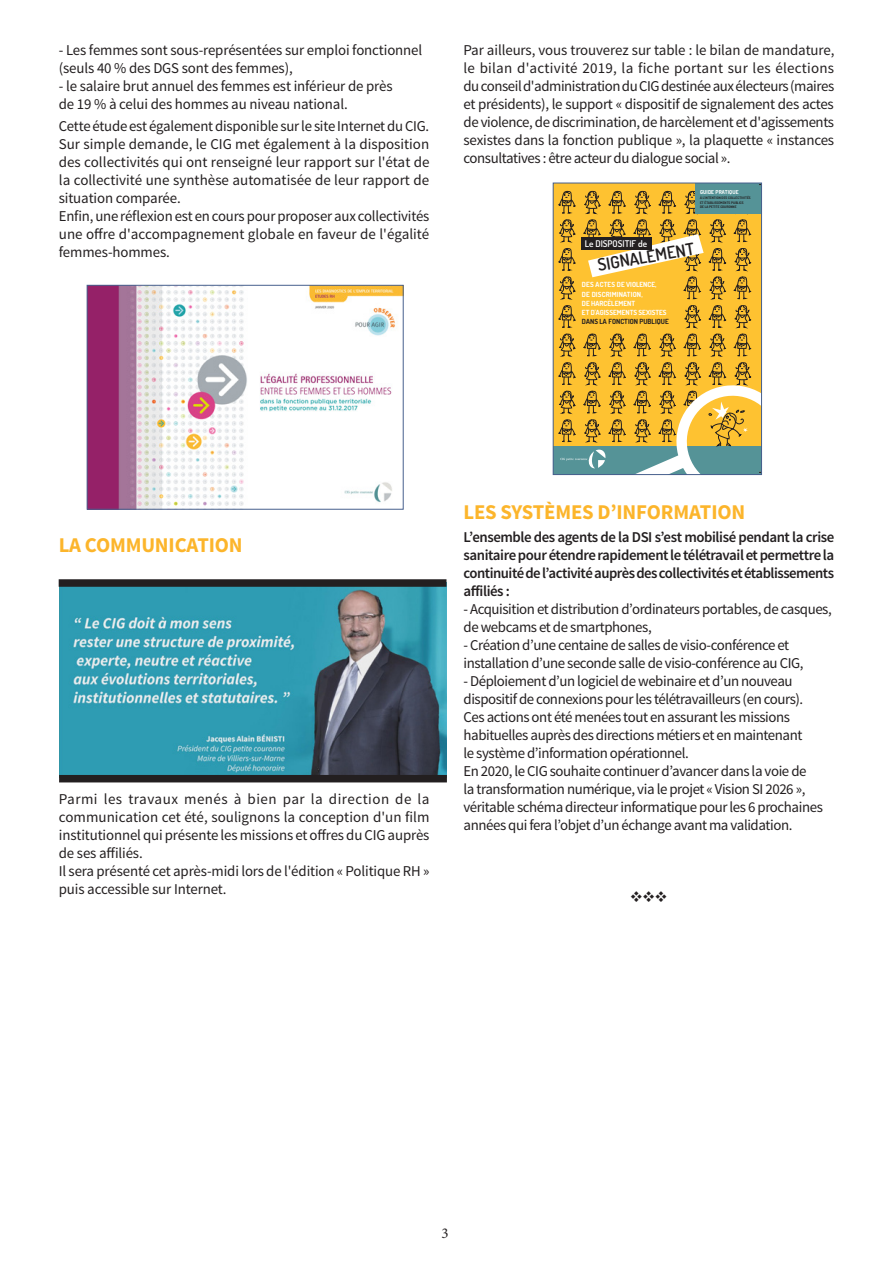
<style>
.page{position:relative;width:893px;height:1263px;background:#fff}
.page>*{position:absolute;margin:0;border:0;box-sizing:border-box;transform-origin:0 0}
.t1{font:700 21px "Source Sans Pro";letter-spacing:-.01em;color:#fcb52b}
.t2{font:600 16.95px "Dosis";color:#231f20}
.t3{font:15px/18px "Source Sans Pro";letter-spacing:-.03em;color:#231f20}
.t4{font:15px/18px "Source Sans Pro";letter-spacing:-.01em;color:#231f20}
.t5{font:600 15px/18px "Source Sans Pro";letter-spacing:-.035em;color:#231f20;text-align:justify}
.t6{font:15px "Wingdings";color:#231f20}
.t7{font:15px "Minion Pro";color:#231f20}
.t8{font:600 9.15px "Dosis";color:#fff}
.t9{font:700 7.05px/9.1px "Dosis";color:#fff}
.t10{font:700 5.4px "Dosis";letter-spacing:.02em;color:#fff}
.t11{font:700 3.45px/4.5px "Dosis";letter-spacing:.02em;color:#231f20}
.s1{color:#231f20}
</style>
<div class="page">
<img style="left:89px;top:287px;width:313px;height:221px">
<div style="left:87px;top:285px;width:317px;height:225px;border:1px solid #47608d"></div>
<div style="left:695px;top:183px;width:66px;height:30px;background:#559397"></div>
<svg style="left:555px;top:191px;width:205px;height:282px;background:#d0ac48"></svg>
<div style="left:553px;top:183px;width:209px;height:292px;border:1px solid #47608d"></div>
<img style="left:59px;top:587px;width:387px;height:188px">
<div style="left:59px;top:579px;width:387px;height:8px;background:#231f20"></div>
<div style="left:59px;top:775px;width:388px;height:7px;background:#231f20"></div>
<p class="t4" style="left:59px;top:41px;width:365px">- Les femmes sont sous-représentées sur emploi fonctionnel (seuls 40 % des DGS sont des femmes),</p>
<p class="t4" style="left:59px;top:77px;width:335px">- le salaire brut annuel des femmes est inférieur de près de 19 % à celui des hommes au niveau national.</p>
<p class="t3" style="left:59px;top:117px;width:372px">Cette étude est également disponible sur le site Internet du CIG.</p>
<p class="t3" style="left:59px;top:135px;width:372px;text-align:justify">Sur simple demande, le CIG met également à la disposition des collectivités qui ont renseigné leur rapport sur l'état de la collectivité une synthèse automatisée de leur rapport de situation comparée.</p>
<p class="t3" style="left:59px;top:207px;width:372px;text-align:justify">Enfin, une réflexion est en cours pour proposer aux collectivités une offre d'accompagnement globale en faveur de l'égalité femmes-hommes.</p>
<p class="t3" style="left:463px;top:41px;width:372px;text-align:justify">Par ailleurs, vous trouverez sur table : le bilan de mandature, le bilan d'activité 2019, la fiche portant sur les élections du conseil d'administration du CIG destinée aux électeurs (maires et présidents), le support « dispositif de signalement des actes de violence, de discrimination, de harcèlement et d'agissements sexistes dans la fonction publique », la plaquette « instances consultatives : être acteur du dialogue social ».</p>
<p class="t10" style="left:700px;top:188px;width:40px">GUIDE PRATIQUE</p>
<p class="t11" style="left:700px;top:196px;width:52px">À L’INTENTION DES COLLECTIVITÉS<br>ET ÉTABLISSEMENTS PUBLICS<br>DE LA PETITE COURONNE</p>
<p class="t8" style="left:585px;top:237px;width:64px">Le DISPOSITIF de</p>
<p class="t9" style="left:582px;top:280px;width:88px">DES ACTES DE VIOLENCE,<br>DE DISCRIMINATION,<br>DE HARCÈLEMENT<br>ET D'AGISSEMENTS SEXISTES<br><span class="s1">DANS LA FONCTION PUBLIQUE</span></p>
<p class="t2" style="left:596px;top:254px;width:99px;rotate:-10deg">SIGNALEMENT</p>
<p class="t1" style="left:59px;top:532px;width:185px">LA COMMUNICATION</p>
<p class="t3" style="left:59px;top:791px;width:372px;text-align:justify">Parmi les travaux menés à bien par la direction de la communication cet été, soulignons la conception d'un film institutionnel qui présente les missions et offres du CIG auprès de ses affiliés.</p>
<p class="t4" style="left:59px;top:863px;width:372px">Il sera présenté cet après-midi lors de l'édition « Politique RH » puis accessible sur Internet.</p>
<p class="t1" style="left:463px;top:499px;width:283px">LES SYSTÈMES D’INFORMATION</p>
<p class="t5" style="left:463px;top:528px;width:372px">L’ensemble des agents de la DSI s’est mobilisé pendant la crise sanitaire pour étendre rapidement le télétravail et permettre la continuité de l’activité auprès des collectivités et établissements affiliés :</p>
<p class="t3" style="left:463px;top:600px;width:370px">- Acquisition et distribution d’ordinateurs portables, de casques, de webcams et de smartphones,</p>
<p class="t3" style="left:463px;top:636px;width:341px">- Création d’une centaine de salles de visio-conférence et installation d’une seconde salle de visio-conférence au CIG,</p>
<p class="t3" style="left:463px;top:672px;width:341px">- Déploiement d’un logiciel de webinaire et d’un nouveau dispositif de connexions pour les télétravailleurs (en cours).</p>
<p class="t3" style="left:463px;top:708px;width:341px">Ces actions ont été menées tout en assurant les missions habituelles auprès des directions métiers et en maintenant le système d’information opérationnel.</p>
<p class="t3" style="left:463px;top:762px;width:361px">En 2020, le CIG souhaite continuer d’avancer dans la voie de<br>la transformation numérique, via le projet « Vision SI 2026 », véritable schéma directeur informatique pour les 6 prochaines années qui fera l’objet d’un échange avant ma validation.</p>
<p class="t6" style="left:630px;top:888px;width:39px">❖❖❖</p>
<p class="t7" style="left:441px;top:1223px;width:9px">3</p>
</div>
